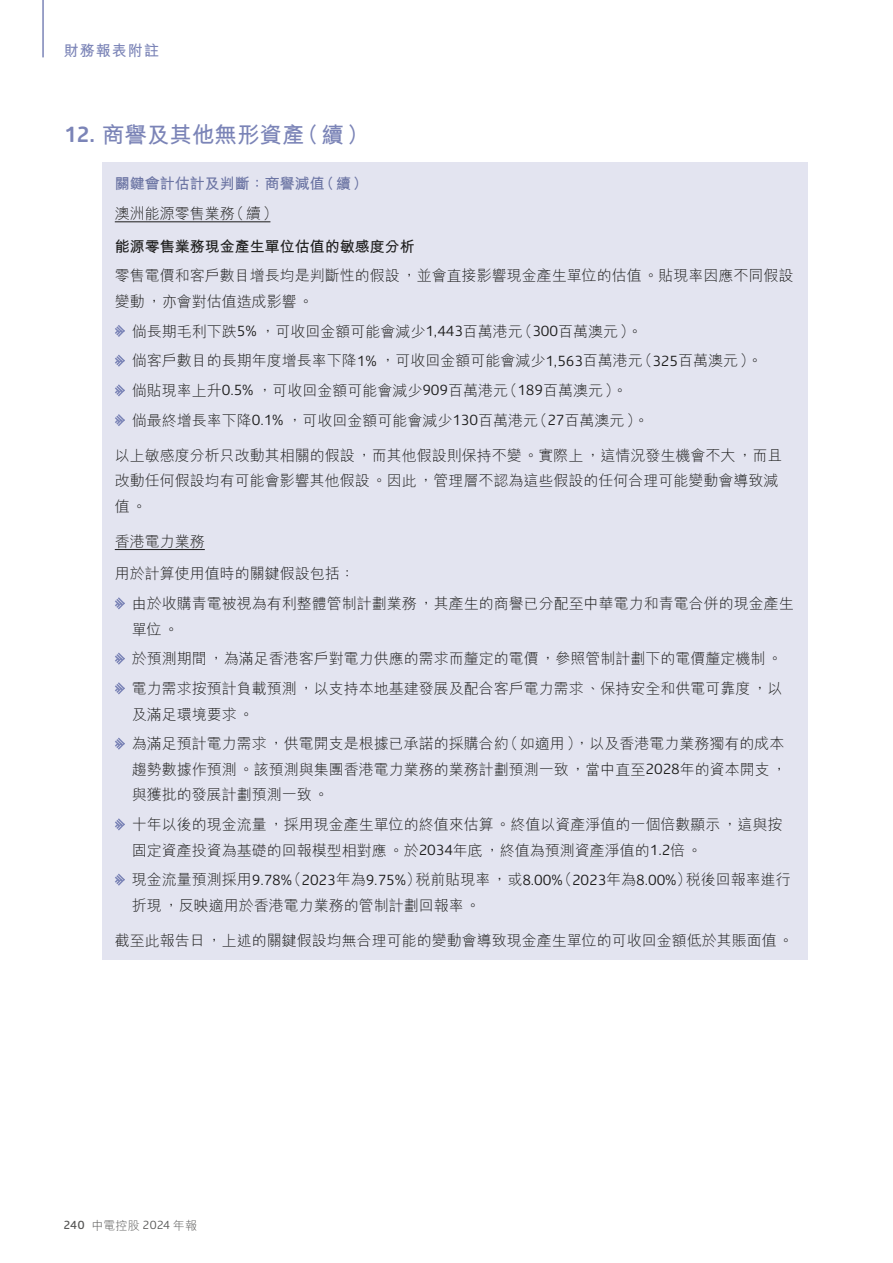
<style>
.page{position:relative;width:893px;height:1263px;background:#fff}
.page>*{position:absolute;margin:0;border:0;box-sizing:border-box;transform-origin:0 0}
.t1{font:700 22.5px "M Hei HK";color:#7b84b7}
.t2{font:300 15px/25.5px "M Hei HK";color:#1c1c1b}
.t3{font:700 15px "M Hei HK";color:#1c1c1b}
.t4{font:700 15px "M Hei HK";color:#6b74a3}
.t5{font:700 15px "M Hei HK";letter-spacing:.07em;color:#7b84b7}
.t6{font:300 12px "M Hei HK";letter-spacing:.005em;color:#575756}
.s1{font-family:"Glober"}
.s2{font-family:"Glober";font-weight:400}
.s3{font-family:"Glober";font-weight:600}
</style>
<div class="page">
<hr style="left:42px;top:0;width:2px;height:57px;background:#7b84b7">
<div style="left:102px;top:162px;width:706px;height:797px;background:#e3e4f0"></div>
<hr style="left:115px;top:221px;width:155px;height:1px;background:#1c1c1b">
<svg style="left:115px;top:325px;width:10px;height:12px"></svg>
<svg style="left:115px;top:354px;width:10px;height:13px"></svg>
<svg style="left:115px;top:384px;width:10px;height:13px"></svg>
<svg style="left:115px;top:414px;width:10px;height:12px"></svg>
<hr style="left:115px;top:549px;width:90px;height:1px;background:#1c1c1b">
<svg style="left:115px;top:597px;width:10px;height:13px"></svg>
<svg style="left:115px;top:652px;width:10px;height:13px"></svg>
<svg style="left:115px;top:682px;width:10px;height:13px"></svg>
<svg style="left:115px;top:737px;width:10px;height:13px"></svg>
<svg style="left:115px;top:818px;width:10px;height:13px"></svg>
<svg style="left:115px;top:873px;width:10px;height:13px"></svg>
<p class="t5" style="left:64px;top:40px;width:97px">財務報表附註</p>
<h1 class="t1" style="left:64px;top:119px;width:307px"><span class="s1">12.</span> 商譽及其他無形資產（續）</h1>
<p class="t4" style="left:115px;top:173px;width:255px">關鍵會計估計及判斷：商譽減值（續）</p>
<p class="t2" style="left:115px;top:200px;width:165px">澳洲能源零售業務（續）</p>
<p class="t3" style="left:115px;top:235px;width:301px">能源零售業務現金產生單位估值的敏感度分析</p>
<p class="t2" style="left:115px;top:263px;width:680px">零售電價和客戶數目增長均是判斷性的假設，並會直接影響現金產生單位的估值。貼現率因應不同假設變動，亦會對估值造成影響。</p>
<p class="t2" style="left:132px;top:316px;width:632px;line-height:29.7px">倘長期毛利下跌<span class="s2">5%</span> ，可收回金額可能會減少<span class="s2">1,443</span>百萬港元（<span class="s2">300</span>百萬澳元）。<br>倘客戶數目的長期年度增長率下降<span class="s2">1%</span> ，可收回金額可能會減少<span class="s2">1,563</span>百萬港元（<span class="s2">325</span>百萬澳元）。倘貼現率上升<span class="s2">0.5%</span> ，可收回金額可能會減少<span class="s2">909</span>百萬港元（<span class="s2">189</span>百萬澳元）。<br>倘最終增長率下降<span class="s2">0.1%</span> ，可收回金額可能會減少<span class="s2">130</span>百萬港元（<span class="s2">27</span>百萬澳元）。</p>
<p class="t2" style="left:115px;top:442px;width:669px">以上敏感度分析只改動其相關的假設，而其他假設則保持不變。實際上，這情況發生機會不大，而且改動任何假設均有可能會影響其他假設。因此，管理層不認為這些假設的任何合理可能變動會導致減值。</p>
<p class="t2" style="left:115px;top:524px;width:242px;line-height:32.7px">香港電力業務<br>用於計算使用值時的關鍵假設包括：</p>
<p class="t2" style="left:132px;top:590px;width:663px">由於收購青電被視為有利整體管制計劃業務，其產生的商譽已分配至中華電力和青電合併的現金產生單位。</p>
<p class="t2" style="left:132px;top:643px;width:652px;line-height:29.7px">於預測期間，為滿足香港客戶對電力供應的需求而釐定的電價，參照管制計劃下的電價釐定機制。電力需求按預計負載預測，以支持本地基建發展及配合客戶電力需求、保持安全和供電可靠度，以</p>
<p class="t2" style="left:132px;top:699px;width:654px;line-height:29.7px">及滿足環境要求。<br>為滿足預計電力需求，供電開支是根據已承諾的採購合約（如適用），以及香港電力業務獨有的成本</p>
<p class="t2" style="left:132px;top:756px;width:656px">趨勢數據作預測。該預測與集團香港電力業務的業務計劃預測一致，當中直至<span class="s2">2028</span>年的資本開支，與獲批的發展計劃預測一致。</p>
<p class="t2" style="left:132px;top:811px;width:652px">十年以後的現金流量，採用現金產生單位的終值來估算。終值以資產淨值的一個倍數顯示，這與按固定資產投資為基礎的回報模型相對應。於<span class="s2">2034</span>年底，終值為預測資產淨值的<span class="s2">1.2</span>倍。</p>
<p class="t2" style="left:132px;top:867px;width:661px">現金流量預測採用<span class="s2">9.78%</span>（<span class="s2">2023</span>年為<span class="s2">9.75%</span>）税前貼現率，或<span class="s2">8.00%</span>（<span class="s2">2023</span>年為<span class="s2">8.00%</span>）税後回報率進行折現，反映適用於香港電力業務的管制計劃回報率。</p>
<p class="t2" style="left:115px;top:927px;width:680px">截至此報告日，上述的關鍵假設均無合理可能的變動會導致現金產生單位的可收回金額低於其賬面值。</p>
<p class="t6" style="left:64px;top:1217px;width:135px"><span class="s3">240</span> 中電控股 <span class="s2">2024</span> 年報</p>
</div>
